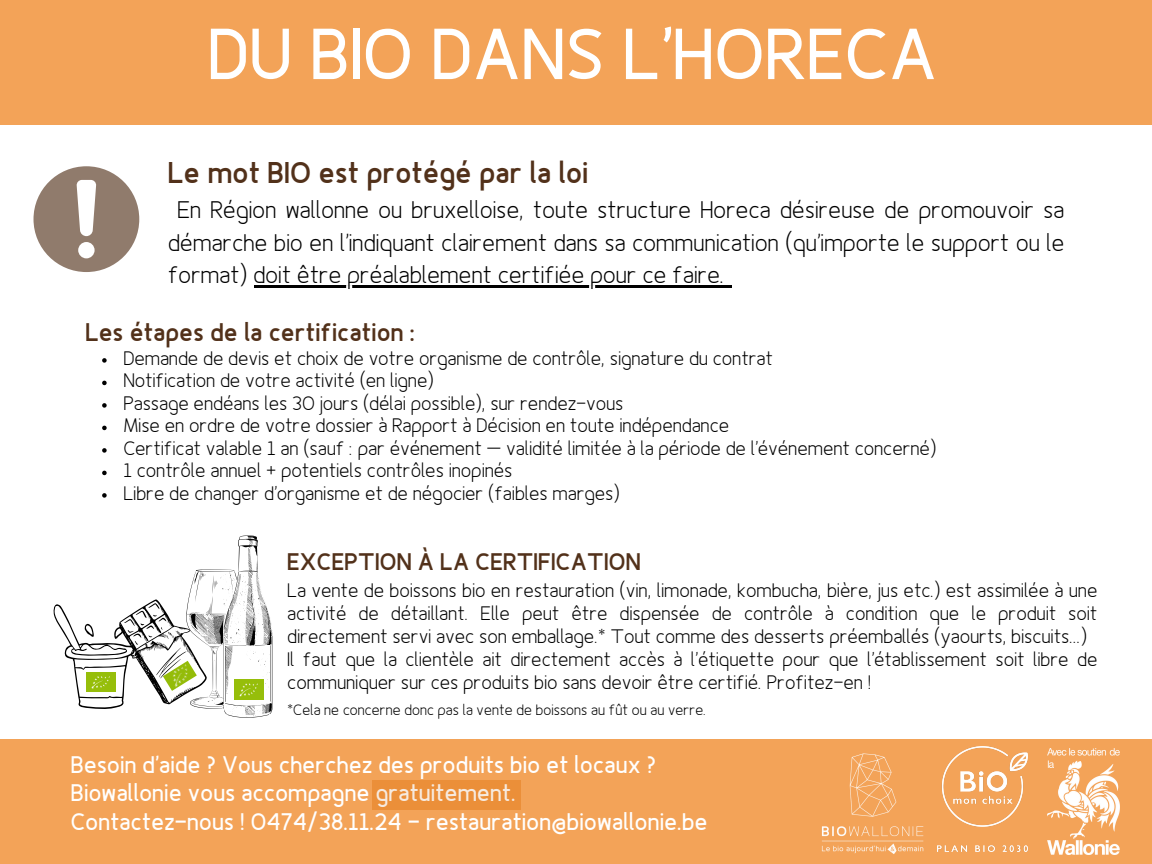
<style>
.page{position:relative;width:1152px;height:864px;background:#fff}
.page>*{position:absolute;margin:0;border:0;box-sizing:border-box;transform-origin:0 0}
.t1{font:700 72px "Fineness Pro";color:#fff}
.t2{font:900 30px "Fineness Pro";color:#52311a}
.t3{font:900 25.5px "Fineness Pro";color:#52311a}
.t4{font:300 24px/32.7px "Fineness Pro";color:#000;text-align:justify}
.t5{font:700 24px/28.2px "Fineness Pro";color:#fff}
.t6{font:900 24px "Fineness Pro";color:#52311a}
.t7{font:300 19.5px/23px "Fineness Pro";color:#000}
.t8{font:300 15px "Fineness Pro";color:#000}
</style>
<div class="page">
<div style="left:0;top:0;width:1152px;height:124px;background:#f3a358"></div>
<div style="left:0;top:740px;width:1152px;height:124px;background:#f3a358"></div>
<div style="left:34px;top:166px;width:105px;height:106px;background:#907b6c;border-radius:50%"></div>
<svg style="left:76px;top:180px;width:20px;height:56px"></svg>
<div style="left:78px;top:242px;width:17px;height:16px;background:#fff;border-radius:50%"></div>
<img style="left:1047px;top:748px;width:72px;height:106px">
<img style="left:785px;top:739px;width:175px;height:115px">
<img style="left:937px;top:746px;width:90px;height:106px">
<svg style="left:54px;top:535px;width:219px;height:183px"></svg>
<img style="left:235px;top:679px;width:29px;height:20px">
<svg style="left:102px;top:358px;width:5px;height:5px"></svg>
<svg style="left:102px;top:381px;width:5px;height:4px"></svg>
<svg style="left:102px;top:403px;width:5px;height:5px"></svg>
<svg style="left:102px;top:426px;width:5px;height:4px"></svg>
<svg style="left:102px;top:448px;width:5px;height:5px"></svg>
<svg style="left:102px;top:471px;width:5px;height:4px"></svg>
<svg style="left:102px;top:493px;width:5px;height:5px"></svg>
<hr style="left:254px;top:286px;width:472px;height:2px;background:#000">
<svg style="left:726px;top:286px;width:6px;height:2px"></svg>
<p class="t1" style="left:211px;top:25px;width:731px">DU BIO DANS L’HORECA</p>
<p class="t2" style="left:169px;top:161px;width:422px">Le mot BIO est protégé par la loi</p>
<p class="t4" style="left:169px;top:196px;width:898px;text-indent:9px">En Région wallonne ou bruxelloise, toute structure Horeca désireuse de promouvoir sa démarche bio en l’indiquant clairement dans sa communication (qu’importe le support ou le format) doit être préalablement certifiée pour ce faire.</p>
<p class="t3" style="left:86px;top:322px;width:331px">Les étapes de la certification :</p>
<h4 class="t7" style="left:124px;top:349px;width:651px">Demande de devis et choix de votre organisme de contrôle, signature du contrat</h4>
<h3 class="t7" style="left:124px;top:371px;width:312px">Notification de votre activité (en ligne)</h3>
<p class="t7" style="left:124px;top:394px;width:502px">Passage endéans les 30 jours (délai possible), sur rendez-vous</p>
<p class="t7" style="left:124px;top:416px;width:607px">Mise en ordre de votre dossier à Rapport à Décision en toute indépendance</p>
<p class="t7" style="left:124px;top:439px;width:814px">Certificat valable 1 an (sauf : par événement – validité limitée à la période de l’événement concerné)</p>
<p class="t7" style="left:124px;top:461px;width:391px">1 contrôle annuel + potentiels contrôles inopinés</p>
<p class="t7" style="left:124px;top:484px;width:498px">Libre de changer d’organisme et de négocier (faibles marges)</p>
<p class="t6" style="left:288px;top:552px;width:355px">EXCEPTION À LA CERTIFICATION</p>
<p class="t7" style="left:288px;top:580px;width:812px">La vente de boissons bio en restauration (vin, limonade, kombucha, bière, jus etc.) est assimilée à une activité de détaillant. Elle peut être dispensée de contrôle à condition que le produit soit directement servi avec son emballage.* Tout comme des desserts préemballés (yaourts, biscuits...)<br>Il faut que la clientèle ait directement accès à l’étiquette pour que l’établissement soit libre de communiquer sur ces produits bio sans devoir être certifié. Profitez-en !</p>
<h1 class="t8" style="left:288px;top:703px;width:420px">*Cela ne concerne donc pas la vente de boissons au fût ou au verre.</h1>
<p class="t5" style="left:72px;top:753px;width:638px">Besoin d’aide ? Vous cherchez des produits bio et locaux ?<br>Biowallonie vous accompagne gratuitement.<br>Contactez-nous ! 0474/38.11.24 - restauration@biowallonie.be</p>
</div>
